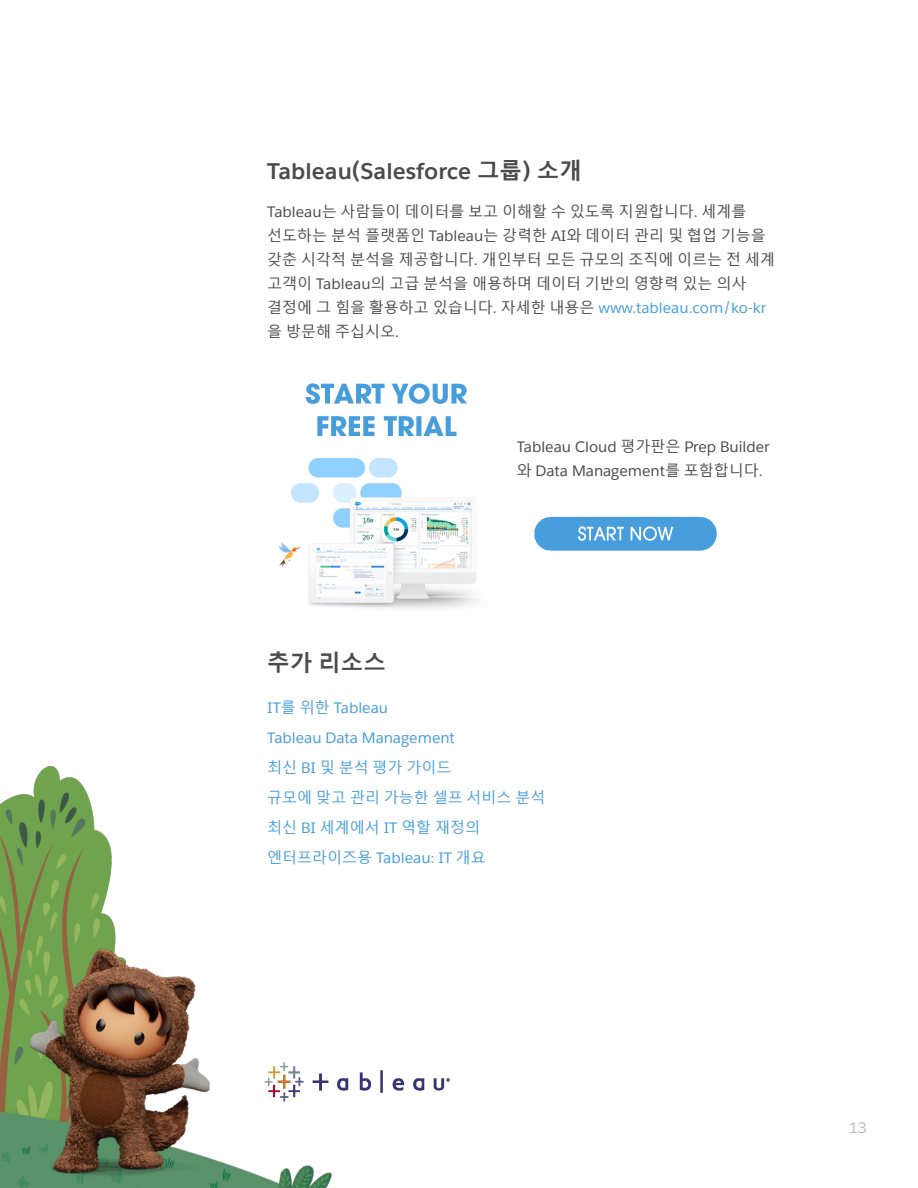
<style>
.page{position:relative;width:918px;height:1188px;background:#fff}
.page>*{position:absolute;margin:0;border:0;box-sizing:border-box;transform-origin:0 0}
.t1{font:700 22.5px "Salesforce Sans";color:#4b4b4b}
.t2{font:700 22.5px "Malgun Gothic";color:#4b4b4b}
.t3{font:15px/24px "Malgun Gothic";color:#4b4b4b}
.t4{font:15px "Salesforce Sans";color:#489edc}
.t5{font:15px/24px "Salesforce Sans";color:#4b4b4b}
.t6{font:15px "Malgun Gothic";color:#489edc}
.Customer_Story_Body{font:15px "Salesforce Sans";color:#bbb}
.s1{font-family:"Malgun Gothic"}
.s2{font-family:"Salesforce Sans"}
.s3{font-family:"Salesforce Sans";color:#489edc}
</style>
<div class="page">
<img style="left:0;top:766px;width:332px;height:422px">
<img style="left:249px;top:1037px;width:201px;height:80px">
<img style="left:279px;top:383px;width:197px;height:226px">
<img style="left:534px;top:516px;width:183px;height:35px">
<p class="t1" style="left:267px;top:156px;width:316px">Tableau(Salesforce <span class="s1">그룹</span>) <span class="s1">소개</span></p>
<p class="t3" style="left:267px;top:200px;width:509px"><span class="s2">Tableau</span>는 사람들이 데이터를 보고 이해할 수 있도록 지원합니다<span class="s2">.</span> 세계를 선도하는 분석 플랫폼인 <span class="s2">Tableau</span>는 강력한 <span class="s2">AI</span>와 데이터 관리 및 협업 기능을 갖춘 시각적 분석을 제공합니다<span class="s2">.</span> 개인부터 모든 규모의 조직에 이르는 전 세계 고객이 <span class="s2">Tableau</span>의 고급 분석을 애용하며 데이터 기반의 영향력 있는 의사 결정에 그 힘을 활용하고 있습니다<span class="s2">.</span> 자세한 내용은 <span class="s3">www.tableau.com/ko-kr </span>을 방문해 주십시오<span class="s2">.</span></p>
<p class="t5" style="left:517px;top:435px;width:254px">Tableau Cloud <span class="s1">평가판은</span> Prep Builder <span class="s1">와</span> Data Management<span class="s1">를 포함합니다</span>.</p>
<p class="t2" style="left:267px;top:650px;width:120px">추가 리소스</p>
<p class="t4" style="left:267px;top:699px;width:122px">IT<span class="s1">를 위한</span> Tableau</p>
<p class="t4" style="left:267px;top:729px;width:189px">Tableau Data Management</p>
<p class="t6" style="left:267px;top:759px;width:186px">최신 <span class="s2">BI</span> 및 분석 평가 가이드</p>
<p class="t6" style="left:267px;top:789px;width:280px">규모에 맞고 관리 가능한 셀프 서비스 분석</p>
<p class="t6" style="left:267px;top:819px;width:214px">최신 <span class="s2">BI</span> 세계에서 <span class="s2">IT</span> 역할 재정의</p>
<p class="t4" style="left:267px;top:849px;width:220px"><span class="s1">엔터프라이즈용</span> Tableau: IT <span class="s1">개요</span></p>
<p class="Customer_Story_Body" style="left:849px;top:1118px;width:20px">13</p>
</div>
